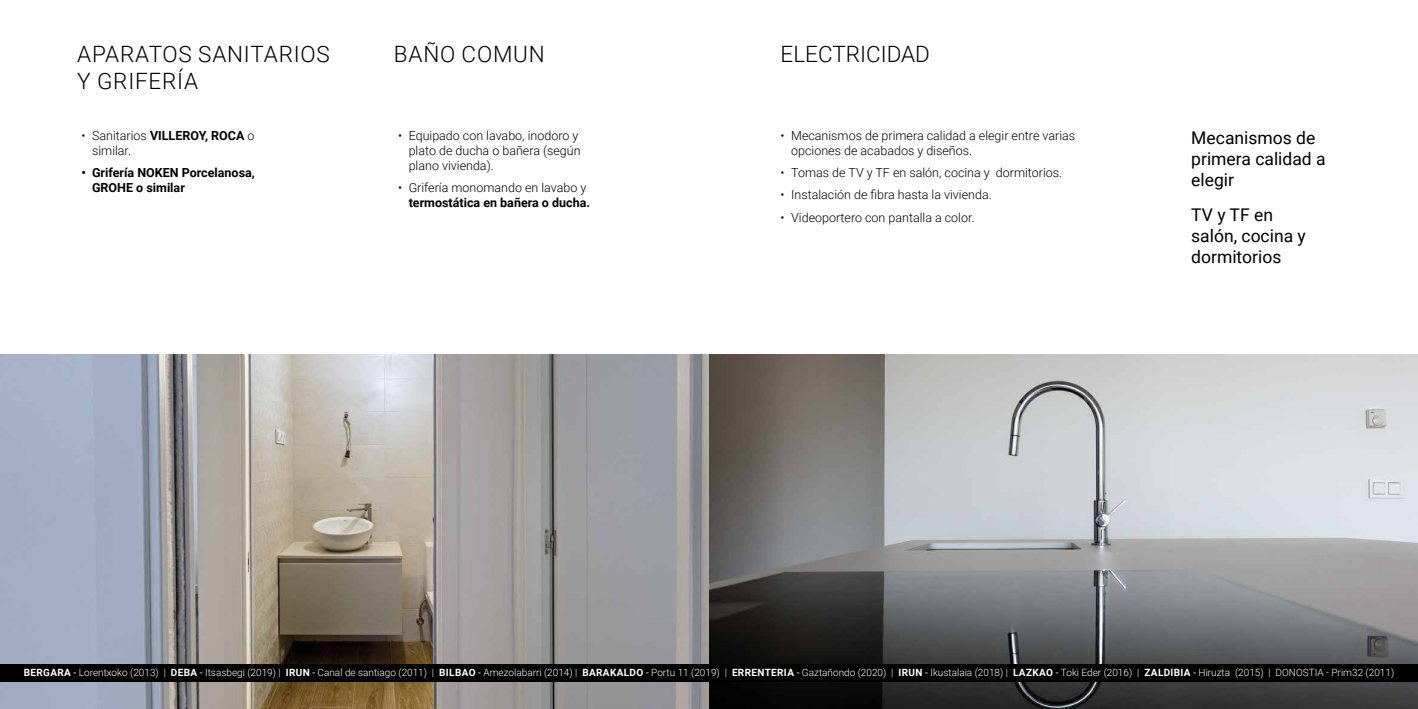
<style>
.page{position:relative;width:1418px;height:709px;background:#fff}
.page>*{position:absolute;margin:0;border:0;box-sizing:border-box;transform-origin:0 0}
.t1{font:300 22.5px "Roboto";letter-spacing:.035em;color:#000}
.t2{font:300 22.5px "Roboto";color:#000}
.t3{font:17.5px/21px "Roboto";color:#000}
.t4{font:300 12.5px/15px "Roboto";color:#000}
.t5{font:700 12.5px/15px "Roboto";color:#000}
.t6{font:300 10px "Roboto";color:#fff}
.t7{font:700 10px "Roboto";color:#fff}
.s1{font-weight:700}
.s2{font-weight:400}
</style>
<div class="page">
<img style="left:0;top:354px;width:1417px;height:355px">
<div style="left:0;top:664px;width:1417px;height:17px;background:#000"></div>
<h1 class="t1" style="left:394px;top:38px;width:135px">Baño comun</h1>
<h1 class="t1" style="left:77px;top:38px;width:254px">APARATOS SANITARIOS</h1>
<h1 class="t2" style="left:780px;top:38px;width:151px">ELECTRICIDAD</h1>
<h1 class="t1" style="left:77px;top:65px;width:122px">Y GRIFERÍA</h1>
<p class="t4" style="left:92px;top:128px;width:164px;text-indent:-11px">• Sanitarios <span class="s1">VILLEROY, ROCA</span> o similar.</p>
<p class="t5" style="left:81px;top:165px;width:66px">• Grifería NOK</p>
<p class="t5" style="left:92px;top:165px;width:164px;text-indent:71px">EN Porcelanosa,<br>GROHE o similar</p>
<p class="t4" style="left:409px;top:128px;width:173px;text-indent:-11px">• Equipado con lavabo, inodoro y plato de ducha o bañera (según plano vivienda).</p>
<p class="t4" style="left:398px;top:180px;width:190px">• Grifería monomando en lavabo y</p>
<p class="t5" style="left:409px;top:195px;width:183px">termostática en bañera o ducha.</p>
<p class="t4" style="left:791px;top:128px;width:285px;text-indent:-11px">• Mecanismos de primera calidad a elegir entre varias opciones de acabados y diseños.</p>
<p class="t4" style="left:780px;top:165px;width:283px">• Tomas de TV y TF en salón, cocina y dormitorios.</p>
<p class="t4" style="left:780px;top:187px;width:213px">• Instalación de fibra hasta la vivienda.</p>
<p class="t4" style="left:780px;top:209px;width:195px">• Videoportero con pantalla a color.</p>
<h2 class="t3" style="left:1191px;top:127px;width:136px">Mecanismos de primera calidad a elegir</h2>
<h2 class="t3" style="left:1191px;top:204px;width:116px">TV y TF en salón, cocina y dormitorios</h2>
<p class="t6" style="left:24px;top:665px;width:422px"><span class="s1">BERGARA</span> <span class="s2">-</span> Lorentxoko (2013) | <span class="s1">DEBA</span> <span class="s2">-</span> Itsasbegi (2019) | <span class="s1">iru n</span> <span class="s2">-</span> Canal de santiago (2011) | <span class="s1">bilba</span></p>
<p class="t6" style="left:469px;top:665px;width:122px"><span class="s1">o</span> <span class="s2">-</span> Amezolabarri (2014) | <span class="s1">bara</span></p>
<p class="t7" style="left:610px;top:665px;width:14px">kald</p>
<p class="t6" style="left:636px;top:665px;width:103px"><span class="s1">o</span> <span class="s2">-</span> Portu 11 (2019) | <span class="s1">erre</span></p>
<p class="t7" style="left:757px;top:665px;width:21px">nteria</p>
<p class="t6" style="left:796px;top:665px;width:361px"><span class="s2">-</span> Gaztañondo (2020) | <span class="s1">IRUN</span> <span class="s2">-</span> Ikustalaia (2018) | <span class="s1">lazkao</span> <span class="s2">-</span> Toki Eder (2016) | <span class="s1">zaldibia</span></p>
<p class="t6" style="left:1193px;top:665px;width:202px"><span class="s2">-</span> Hiruzta (2015) | DONOSTIA - Prim32 (2011)</p>
</div>
